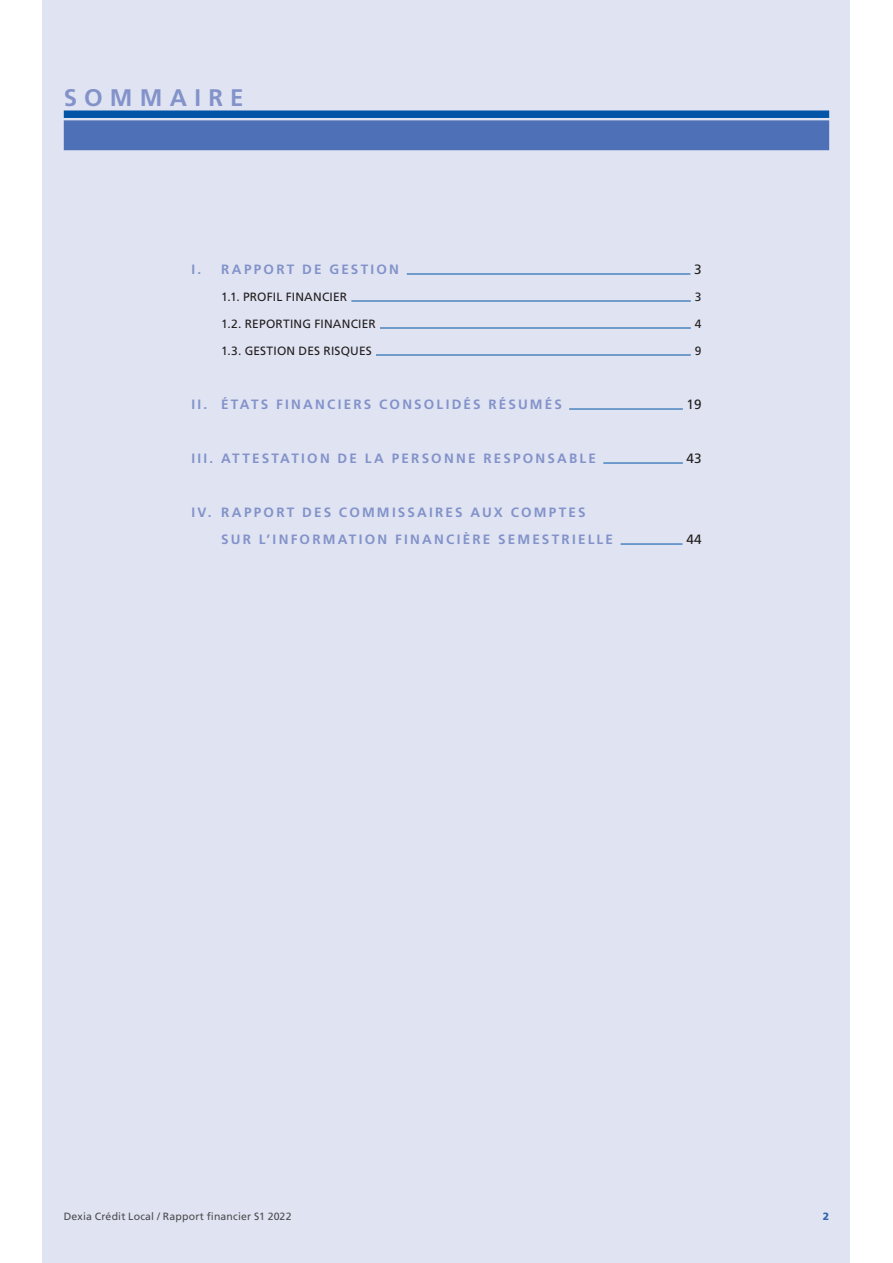
<style>
.page{position:relative;width:893px;height:1263px;background:#fff}
.page>*{position:absolute;margin:0;border:0;box-sizing:border-box;transform-origin:0 0}
.t1{font:700 24px "Frutiger LT Std";letter-spacing:.3em;color:#8393ca}
.t2{font:700 13.5px/27px "Frutiger LT Std";letter-spacing:.165em;color:#8393ca}
.t3{font:13.5px "Frutiger LT Std";color:#231f20}
.t4{font:12px "Frutiger LT Std";letter-spacing:.015em;color:#231f20}
.t5{font:10.5px "Frutiger LT Std";letter-spacing:.015em;color:#4b4c4d}
.t6{font:900 10.5px "Frutiger LT Std";color:#3165b0}
</style>
<div class="page">
<div style="left:43px;top:0;width:807px;height:1263px;background:#e0e4f2"></div>
<div style="left:64px;top:110px;width:765px;height:8px;background:#0154a6"></div>
<div style="left:64px;top:120px;width:765px;height:30px;background:#4e70b7"></div>
<hr style="left:407px;top:274px;width:283px;height:1px;background:#0154a6">
<hr style="left:351px;top:301px;width:340px;height:1px;background:#0154a6">
<hr style="left:380px;top:328px;width:311px;height:1px;background:#0154a6">
<hr style="left:376px;top:355px;width:315px;height:1px;background:#0154a6">
<hr style="left:569px;top:409px;width:114px;height:1px;background:#0154a6">
<hr style="left:603px;top:463px;width:80px;height:1px;background:#0154a6">
<hr style="left:621px;top:544px;width:61px;height:1px;background:#0154a6">
<h1 class="t1" style="left:64px;top:84px;width:181px">SOMMAIRE</h1>
<p class="t2" style="left:191px;top:256px;width:209px">I. RAPPORT DE GESTION</p>
<p class="t3" style="left:694px;top:261px;width:9px">3</p>
<p class="t4" style="left:221px;top:290px;width:128px">1.1. PROFIL FINANCIER</p>
<p class="t4" style="left:695px;top:290px;width:8px">3</p>
<p class="t4" style="left:221px;top:317px;width:156px">1.2. REPORTING FINANCIER</p>
<p class="t4" style="left:695px;top:317px;width:8px">4</p>
<p class="t4" style="left:221px;top:344px;width:152px">1.3. GESTION DES RISQUES</p>
<p class="t4" style="left:695px;top:344px;width:8px">9</p>
<p class="t2" style="left:191px;top:391px;width:372px">II. ÉTATS FINANCIERS CONSOLIDÉS RÉSUMÉS</p>
<p class="t3" style="left:687px;top:396px;width:17px">19</p>
<p class="t2" style="left:191px;top:445px;width:406px">III. ATTESTATION DE LA PERSONNE RESPONSABLE</p>
<p class="t3" style="left:687px;top:450px;width:17px">43</p>
<p class="t2" style="left:221px;top:499px;width:393px;text-indent:-30px">IV. RAPPORT DES COMMISSAIRES AUX COMPTES<br>SUR L’INFORMATION FINANCIÈRE SEMESTRIELLE</p>
<p class="t3" style="left:687px;top:531px;width:17px">44</p>
<p class="t5" style="left:64px;top:1210px;width:229px">Dexia Crédit Local / Rapport financier S1 2022</p>
<p class="t6" style="left:823px;top:1210px;width:8px">2</p>
</div>
